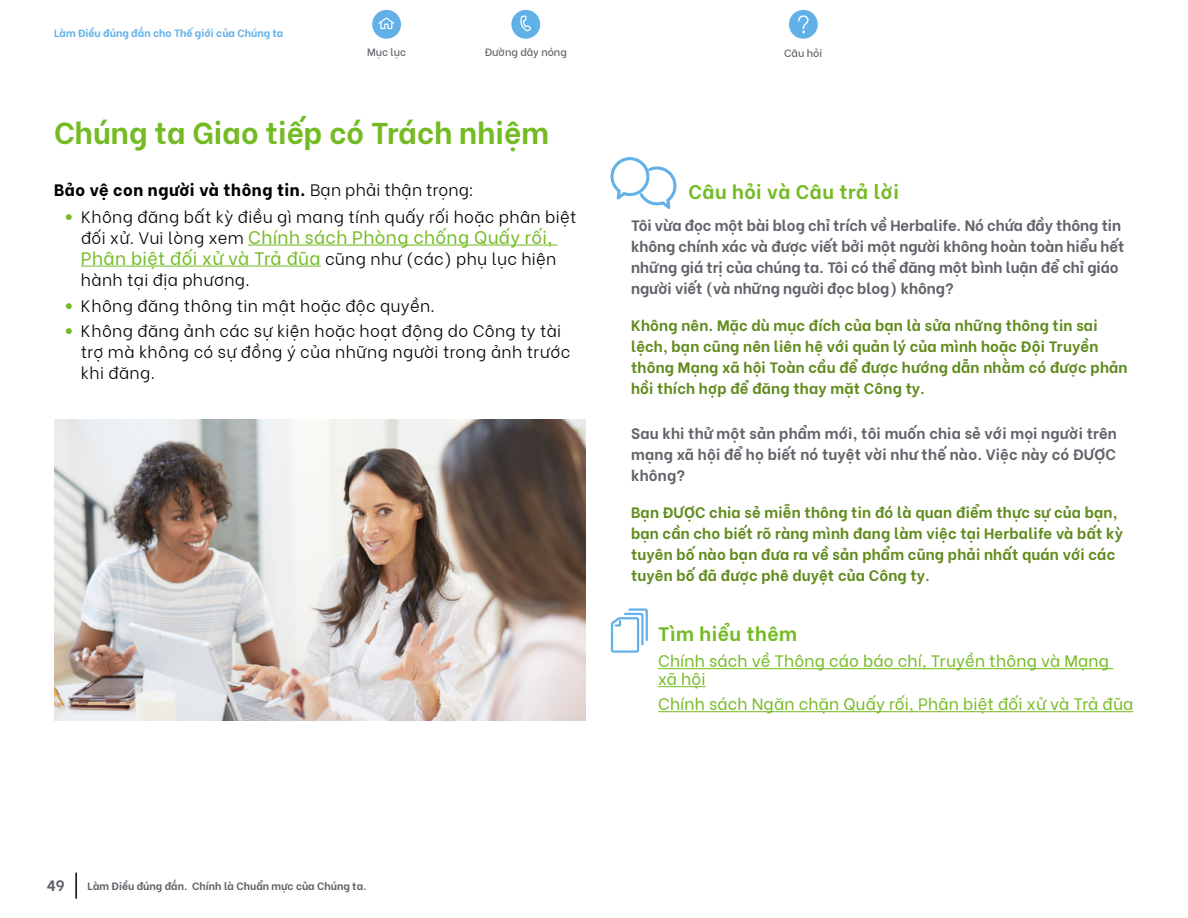
<style>
.page{position:relative;width:1188px;height:918px;background:#fff}
.page>*{position:absolute;margin:0;border:0;box-sizing:border-box;transform-origin:0 0}
.t1{font:700 30px "Be Vietnam";color:#74bb23}
.t2{font:700 19.5px "Be Vietnam";letter-spacing:.025em;color:#74bb23}
.t3{font:18px "Be Vietnam";letter-spacing:.02em;color:#74bb23}
.t4{font:300 16.5px/21px "Be Vietnam";letter-spacing:.02em;color:#000}
.t5{font:16.5px/18px "Be Vietnam";letter-spacing:.01em;color:#74bb23}
.t6{font:800 16.5px "Be Vietnam";letter-spacing:.035em;color:#000}
.t7{font:700 15px/21px "Be Vietnam";letter-spacing:.01em;color:#618b1d}
.t8{font:700 15px/21px "Be Vietnam";letter-spacing:-.005em;color:#61646a}
.t9{font:700 10.5px "Be Vietnam";color:#61646a}
.t10{font:700 10.5px "Be Vietnam";color:#61b1e8}
.t11{font:500 10.5px "Be Vietnam";color:#61646a}
.s1{font-weight:300}
.s2{font-family:"Helvetica Neue LT Std";font-weight:400;font-stretch:condensed;color:#74bb23}
.s3{font-weight:300;font-size:16.5px;color:#000}
.s4{font-weight:400;font-size:18px;color:#74bb23}
</style>
<div class="page">
<svg style="left:372px;top:10px;width:29px;height:29px"></svg>
<svg style="left:511px;top:9px;width:30px;height:30px"></svg>
<svg style="left:789px;top:9px;width:29px;height:30px"></svg>
<hr style="left:248px;top:245px;width:309px;height:1px;background:#74bb23">
<hr style="left:81px;top:266px;width:240px;height:1px;background:#74bb23">
<hr style="left:658px;top:668px;width:455px;height:1px;background:#74bb23">
<hr style="left:658px;top:686px;width:48px;height:1px;background:#74bb23">
<hr style="left:658px;top:711px;width:475px;height:1px;background:#74bb23">
<img style="left:54px;top:419px;width:531px;height:301px">
<svg style="left:611px;top:157px;width:65px;height:52px"></svg>
<svg style="left:610px;top:608px;width:38px;height:45px"></svg>
<hr style="left:75px;top:873px;width:2px;height:26px;background:#000">
<p class="t10" style="left:54px;top:24px;width:231px">Làm Điều đúng đắn cho Thế giới của Chúng ta</p>
<p class="t11" style="left:367px;top:44px;width:41px">Mục lục</p>
<p class="t11" style="left:485px;top:44px;width:84px">Đường dây nóng</p>
<p class="t11" style="left:784px;top:44px;width:40px">Câu hỏi</p>
<h1 class="t1" style="left:54px;top:108px;width:496px">Chúng ta Giao tiếp có Trách nhiệm</h1>
<p class="t6" style="left:54px;top:176px;width:421px">Bảo vệ con người và thông tin. <span class="s1">Bạn phải thận trọng:</span></p>
<p class="t4" style="left:65px;top:205px;width:513px"><span class="s2">•</span> Không đăng bất kỳ điều gì mang tính quấy rối hoặc phân biệt</p>
<p class="t3" style="left:81px;top:222px;width:473px"><span class="s3">đối xử. Vui lòng xem</span> Chính sách Phòng chống Quấy rối,</p>
<p class="t4" style="left:81px;top:247px;width:477px"><span class="s4">Phân biệt đối xử và Trả đũa</span> cũng như (các) phụ lục hiện hành tại địa phương.</p>
<p class="t4" style="left:65px;top:293px;width:372px"><span class="s2">•</span> Không đăng thông tin mật hoặc độc quyền.</p>
<p class="t4" style="left:81px;top:319px;width:491px;text-indent:-16px"><span class="s2">•</span> Không đăng ảnh các sự kiện hoặc hoạt động do Công ty tài trợ mà không có sự đồng ý của những người trong ảnh trước khi đăng.</p>
<h2 class="t2" style="left:688px;top:176px;width:212px">Câu hỏi và Câu trả lời</h2>
<p class="t8" style="left:631px;top:213px;width:495px">Tôi vừa đọc một bài blog chỉ trích về Herbalife. Nó chứa đầy thông tin không chính xác và được viết bởi một người không hoàn toàn hiểu hết những giá trị của chúng ta. Tôi có thể đăng một bình luận để chỉ giáo người viết (và những người đọc blog) không?</p>
<p class="t7" style="left:631px;top:313px;width:498px">Không nên. Mặc dù mục đích của bạn là sửa những thông tin sai lệch, bạn cũng nên liên hệ với quản lý của mình hoặc Đội Truyền thông Mạng xã hội Toàn cầu để được hướng dẫn nhằm có được phản hồi thích hợp để đăng thay mặt Công ty.</p>
<p class="t8" style="left:631px;top:421px;width:487px;text-align:justify">Sau khi thử một sản phẩm mới, tôi muốn chia sẻ với mọi người trên mạng xã hội để họ biết nó tuyệt vời như thế nào. Việc này có ĐƯỢC không?</p>
<p class="t7" style="left:631px;top:501px;width:493px">Bạn ĐƯỢC chia sẻ miễn thông tin đó là quan điểm thực sự của bạn, bạn cần cho biết rõ ràng mình đang làm việc tại Herbalife và bất kỳ tuyên bố nào bạn đưa ra về sản phẩm cũng phải nhất quán với các tuyên bố đã được phê duyệt của Công ty.</p>
<h2 class="t2" style="left:658px;top:618px;width:141px">Tìm hiểu thêm</h2>
<p class="t5" style="left:658px;top:651px;width:453px">Chính sách về Thông cáo báo chí, Truyền thông và Mạng xã hội</p>
<p class="t5" style="left:658px;top:694px;width:477px">Chính sách Ngăn chặn Quấy rối, Phân biệt đối xử và Trả đũa</p>
<p class="t8" style="left:47px;top:874px;width:20px">49</p>
<p class="t9" style="left:87px;top:878px;width:281px">Làm Điều đúng đắn. Chính là Chuẩn mực của Chúng ta.</p>
</div>
